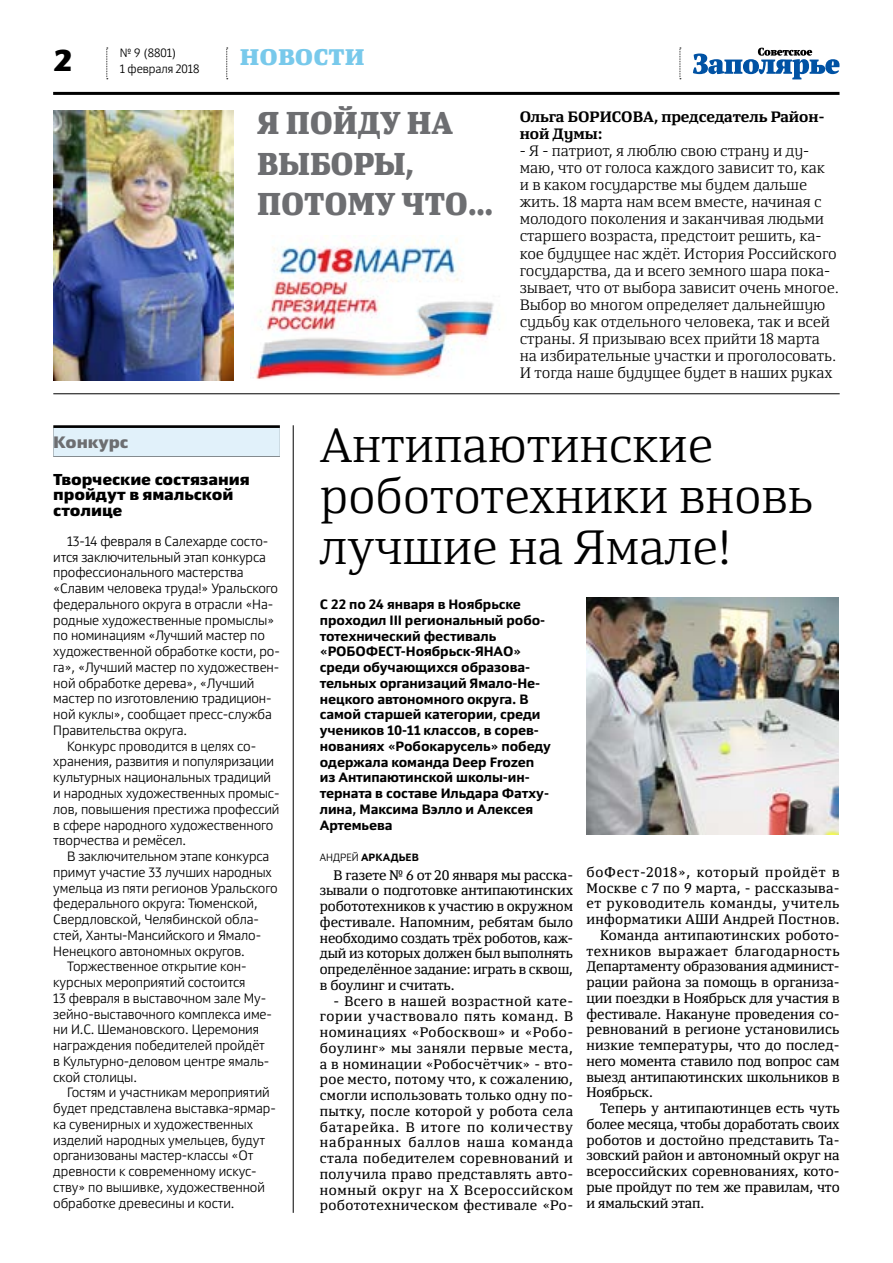
<style>
.page{position:relative;width:893px;height:1263px;background:#fff}
.page>*{position:absolute;margin:0;border:0;box-sizing:border-box;transform-origin:0 0}
.t1{font:300 48px/51px "Yefimov Serif";letter-spacing:-.005em;color:#000}
.t2{font:900 31.5px/40.5px "Yefimov Serif";letter-spacing:-.005em;color:#6d6e71;scale:.9 1}
.t3{font:900 30px "Yefimov Sans";color:#000}
.t4{font:900 22.5px "Yefimov Serif";letter-spacing:.005em;color:#78c9eb}
.t5{font:900 16.5px "Yefimov Sans";letter-spacing:-.005em;color:#6d6e71}
.t6{font:900 15.75px/15.8px "Yefimov Sans";letter-spacing:-.005em;color:#000}
.t7{font:300 15px/17.1px "Yefimov Serif";letter-spacing:-.005em;color:#000}
.t8{font:700 15px/17.1px "Yefimov Serif";letter-spacing:-.005em;color:#000}
.t9{font:13.8px/15.8px "Yefimov Serif";color:#000;text-align:justify}
.t10{font:13.8px "Yefimov Serif";letter-spacing:.04em;color:#000}
.t11{font:13.8px "Yefimov Serif";letter-spacing:.025em;color:#000}
.t12{font:13.8px "Yefimov Serif";letter-spacing:.055em;color:#000}
.t13{font:13.8px "Yefimov Serif";letter-spacing:.02em;color:#000}
.t14{font:300 13.5px "Yefimov Sans";letter-spacing:-.005em;color:#000}
.t15{font:700 13.5px/15.8px "Yefimov Sans";letter-spacing:-.005em;color:#000}
.t16{font:300 12px/15.8px "Yefimov Sans";letter-spacing:-.005em;color:#000}
.t17{font:700 10.5px "Yefimov Sans";letter-spacing:.005em;color:#000}
.s1{font-weight:300}
</style>
<div class="page">
<svg style="left:106px;top:48px;width:2px;height:31px"></svg>
<svg style="left:679px;top:48px;width:2px;height:31px"></svg>
<svg style="left:226px;top:48px;width:2px;height:31px"></svg>
<hr style="left:53px;top:92px;width:786px;height:3px;background:#000">
<svg style="left:693px;top:48px;width:146px;height:31px"></svg>
<img style="left:253px;top:236px;width:247px;height:143px">
<img style="left:53px;top:110px;width:180px;height:270px">
<hr style="left:53px;top:393px;width:787px;height:1px;background:#000">
<hr style="left:293px;top:425px;width:1px;height:788px;background:#000">
<div style="left:53px;top:425px;width:227px;height:32px;background:#000"></div>
<div style="left:53px;top:428px;width:227px;height:28px;background:#e1f1fa"></div>
<img style="left:586px;top:597px;width:252px;height:238px">
<h3 class="t3" style="left:53px;top:40px;width:21px">2</h3>
<p class="t16" style="left:120px;top:45px;width:81px">№ 9 (8801)<br>1 февраля 2018</p>
<h3 class="t4" style="left:240px;top:42px;width:126px">НОВОСТИ</h3>
<h2 class="t2" style="left:257px;top:103px;width:262px">Я ПОЙДУ НА<br>ВЫБОРЫ,<br>ПОТОМУ ЧТО…</h2>
<p class="t8" style="left:520px;top:108px;width:306px">Ольга БОРИСОВА, председатель Район&shy;ной Думы:</p>
<p class="t7" style="left:520px;top:142px;width:321px">- Я - патриот, я люблю свою страну и ду&shy;маю, что от голоса каждого зависит то, как<br>и в каком государстве мы будем дальше жить. 18 марта нам всем вместе, начиная с молодого поколения и заканчивая людьми старшего возраста, предстоит решить, ка&shy;кое будущее нас ждёт. История Российского государства, да и всего земного шара пока&shy;зывает, что от выбора зависит очень многое.<br>Выбор во многом определяет дальнейшую судьбу как отдельного человека, так и всей страны. Я призываю всех прийти 18 марта на избирательные участки и проголосовать.<br>И тогда наше будущее будет в наших руках</p>
<p class="t5" style="left:53px;top:432px;width:77px">Конкурс</p>
<p class="t6" style="left:53px;top:471px;width:198px">Творческие состязания пройдут в ямальской столице</p>
<p class="t14" style="left:67px;top:533px;width:203px">13-14 февраля в Салехарде состо-</p>
<p class="t14" style="left:53px;top:549px;width:214px">ится заключительный этап конкурса</p>
<p class="t14" style="left:53px;top:564px;width:192px">профессионального мастерства</p>
<p class="t14" style="left:53px;top:580px;width:226px">«Славим человека труда!» Уральского</p>
<p class="t14" style="left:53px;top:596px;width:221px">федерального округа в отрасли «На-</p>
<p class="t14" style="left:53px;top:612px;width:223px">родные художественные промыслы»</p>
<p class="t14" style="left:53px;top:627px;width:213px">по номинациям «Лучший мастер по</p>
<p class="t14" style="left:53px;top:643px;width:228px">художественной обработке кости, ро-</p>
<p class="t14" style="left:53px;top:659px;width:228px">га», «Лучший мастер по художествен-</p>
<p class="t14" style="left:53px;top:675px;width:203px">ной обработке дерева», «Лучший</p>
<p class="t14" style="left:53px;top:690px;width:220px">мастер по изготовлению традицион-</p>
<p class="t14" style="left:53px;top:706px;width:220px">ной куклы», сообщает пресс-служба</p>
<p class="t14" style="left:53px;top:722px;width:135px">Правительства округа.</p>
<p class="t14" style="left:67px;top:738px;width:191px">Конкурс проводится в целях со-</p>
<p class="t14" style="left:53px;top:754px;width:222px">хранения, развития и популяризации</p>
<p class="t14" style="left:53px;top:769px;width:219px">культурных национальных традиций</p>
<p class="t14" style="left:53px;top:785px;width:228px">и народных художественных промыс-</p>
<p class="t14" style="left:53px;top:801px;width:228px">лов, повышения престижа профессий</p>
<p class="t14" style="left:53px;top:817px;width:222px">в сфере народного художественного</p>
<p class="t14" style="left:53px;top:832px;width:134px">творчества и ремёсел.</p>
<p class="t14" style="left:67px;top:848px;width:204px">В заключительном этапе конкурса</p>
<p class="t14" style="left:53px;top:864px;width:220px">примут участие 33 лучших народных</p>
<p class="t14" style="left:53px;top:880px;width:226px">умельца из пяти регионов Уральского</p>
<p class="t14" style="left:53px;top:895px;width:206px">федерального округа: Тюменской,</p>
<p class="t14" style="left:53px;top:911px;width:207px">Свердловской, Челябинской обла-</p>
<p class="t14" style="left:53px;top:927px;width:209px">стей, Ханты-Мансийского и Ямало-</p>
<p class="t14" style="left:53px;top:943px;width:193px">Ненецкого автономных округов.</p>
<p class="t14" style="left:67px;top:958px;width:181px">Торжественное открытие кон-</p>
<p class="t14" style="left:53px;top:974px;width:194px">курсных мероприятий состоится</p>
<p class="t14" style="left:53px;top:990px;width:214px">13 февраля в выставочном зале Му-</p>
<p class="t14" style="left:53px;top:1006px;width:220px">зейно-выставочного комплекса име-</p>
<p class="t14" style="left:53px;top:1021px;width:207px">ни И.С. Шемановского. Церемония</p>
<p class="t14" style="left:53px;top:1037px;width:213px">награждения победителей пройдёт</p>
<p class="t14" style="left:53px;top:1053px;width:217px">в Культурно-деловом центре ямаль-</p>
<p class="t14" style="left:53px;top:1069px;width:85px">ской столицы.</p>
<p class="t14" style="left:67px;top:1084px;width:204px">Гостям и участникам мероприятий</p>
<p class="t14" style="left:53px;top:1100px;width:224px">будет представлена выставка-ярмар-</p>
<p class="t14" style="left:53px;top:1116px;width:201px">ка сувенирных и художественных</p>
<p class="t14" style="left:53px;top:1132px;width:213px">изделий народных умельцев, будут</p>
<p class="t14" style="left:53px;top:1147px;width:202px">организованы мастер-классы «От</p>
<p class="t14" style="left:53px;top:1163px;width:205px">древности к современному искус-</p>
<p class="t14" style="left:53px;top:1179px;width:213px">ству» по вышивке, художественной</p>
<p class="t14" style="left:53px;top:1195px;width:183px">обработке древесины и кости.</p>
<h1 class="t1" style="left:320px;top:419px;width:495px">Антипаютинские робототехники вновь лучшие на Ямале!</h1>
<p class="t15" style="left:320px;top:596px;width:233px">С 22 по 24 января в Ноябрьске проходил III региональный робо&shy;тотехнический фестиваль «РОБОФЕСТ-Ноябрьск-ЯНАО» среди обучающихся образова&shy;тельных организаций Ямало-Не&shy;нецкого автономного округа. В самой старшей категории, среди учеников 10-11 классов, в сорев&shy;нованиях «Робокарусель» победу одержала команда Deep Frozen из Антипаютинской школы-ин&shy;терната в составе Ильдара Фатху&shy;лина, Максима Вэлло и Алексея<br>Артемьева</p>
<p class="t17" style="left:320px;top:851px;width:100px"><span class="s1">АНДРЕЙ</span> АРКАДЬЕВ</p>
<p class="t9" style="left:320px;top:867px;width:255px;text-indent:14px">В газете № 6 от 20 января мы расска&shy;зывали о подготовке антипаютинских робототехников к участию в окружном фестивале. Напомним, ребятам было необходимо создать трёх роботов, каж&shy;дый из которых должен был выполнять определённое задание: играть в сквош, в боулинг и считать.</p>
<p class="t9" style="left:320px;top:993px;width:255px;text-indent:14px">- Всего в нашей возрастной кате&shy;гории участвовало пять команд. В номинациях «Робосквош» и «Робо&shy;боулинг» мы заняли первые места, а в номинации «Робосчётчик» - вто&shy;рое место, потому что, к сожалению, смогли использовать только одну по&shy;пытку, после которой у робота села батарейка. В итоге по количеству набранных баллов наша команда стала победителем соревнований и получила право представлять авто&shy;номный округ на X Всероссийском робототехническом фестивале «Ро-</p>
<p class="t12" style="left:586px;top:863px;width:255px">боФест-2018», который пройдёт в</p>
<p class="t11" style="left:586px;top:879px;width:255px">Москве с 7 по 9 марта, - рассказыва-</p>
<p class="t10" style="left:586px;top:895px;width:255px">ет руководитель команды, учитель</p>
<p class="t13" style="left:586px;top:911px;width:255px">информатики АШИ Андрей Постнов.</p>
<p class="t9" style="left:600px;top:927px;width:241px">Команда антипаютинских робото-</p>
<p class="t10" style="left:586px;top:942px;width:255px">техников выражает благодарность</p>
<p class="t9" style="left:586px;top:958px;width:255px">Департаменту образования админист-</p>
<p class="t9" style="left:586px;top:974px;width:255px">рации района за помощь в организа-</p>
<p class="t9" style="left:586px;top:990px;width:255px">ции поездки в Ноябрьск для участия в</p>
<p class="t9" style="left:586px;top:1006px;width:255px">фестивале. Накануне проведения со-</p>
<p class="t9" style="left:586px;top:1021px;width:255px">ревнований в регионе установились</p>
<p class="t9" style="left:586px;top:1037px;width:255px">низкие температуры, что до послед-</p>
<p class="t9" style="left:586px;top:1053px;width:255px">него момента ставило под вопрос сам</p>
<p class="t9" style="left:586px;top:1069px;width:255px">выезд антипаютинских школьников в</p>
<p class="t9" style="left:586px;top:1084px;width:68px">Ноябрьск.</p>
<p class="t9" style="left:600px;top:1100px;width:241px">Теперь у антипаютинцев есть чуть</p>
<p class="t9" style="left:586px;top:1116px;width:255px">более месяца, чтобы доработать своих</p>
<p class="t9" style="left:586px;top:1132px;width:255px">роботов и достойно представить Та-</p>
<p class="t9" style="left:586px;top:1147px;width:255px">зовский район и автономный округ на</p>
<p class="t9" style="left:586px;top:1163px;width:255px">всероссийских соревнованиях, кото-</p>
<p class="t9" style="left:586px;top:1179px;width:255px">рые пройдут по тем же правилам, что</p>
<p class="t9" style="left:586px;top:1195px;width:119px">и ямальский этап.</p>
</div>
